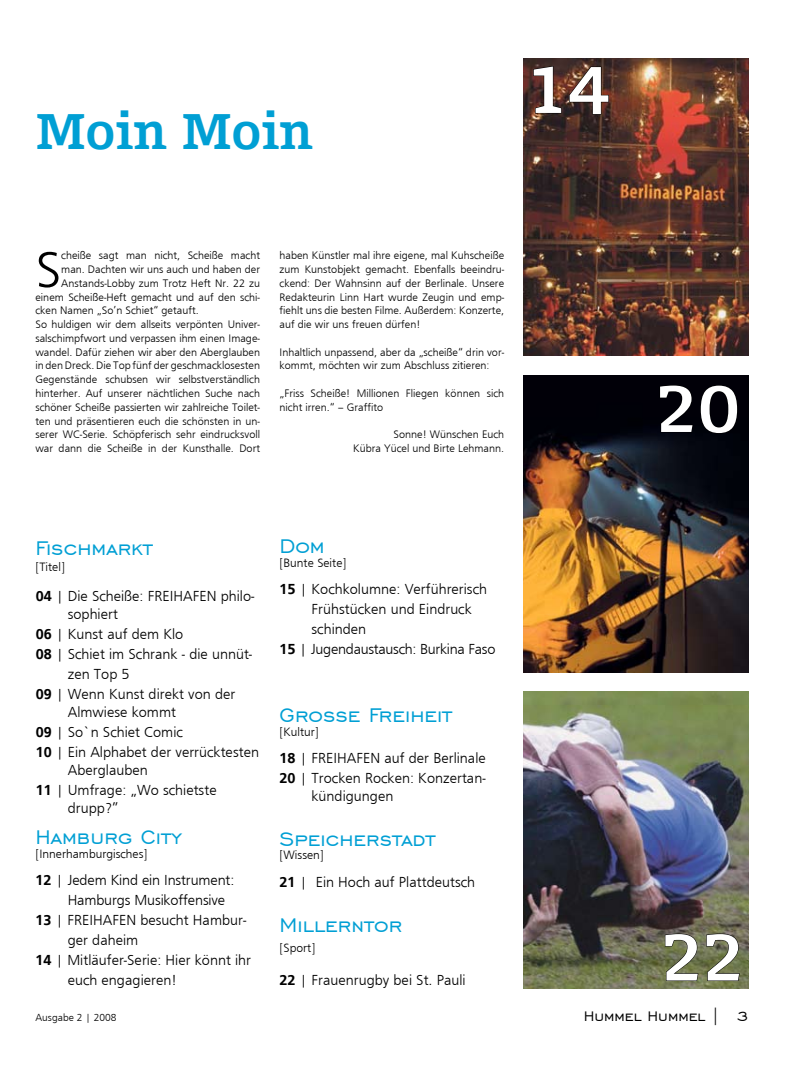
<style>
.page{position:relative;width:798px;height:1081px;background:#fff}
.page>*{position:absolute;margin:0;border:0;box-sizing:border-box;transform-origin:0 0}
.t1{font:700 62.5px "Union";color:#fff}
.t2{font:300 52.5px "Frugal Sans";color:#000}
.t3{font:700 47.5px "Union";color:#009fd4}
.t4{font:25px "Engravers Gothic BT";color:#009fd4}
.t5{font:17.5px "Engravers Gothic BT";color:#000}
.t6{font:300 15px/20px "Frugal Sans";color:#000}
.t7{font:300 15px "Frugal Sans";letter-spacing:-.02em;color:#000}
.t8{font:300 12.5px "Frugal Sans";color:#000}
.t9{font:300 11.25px/13.8px "Frugal Sans";color:#000}
.t10{font:300 10.62px "Frugal Sans";color:#000}
.s1{font-weight:700}
</style>
<div class="page">
<img style="left:523px;top:691px;width:225px;height:297px">
<img style="left:523px;top:59px;width:225px;height:297px">
<svg style="left:533px;top:66px;width:28px;height:48px"></svg>
<svg style="left:568px;top:66px;width:40px;height:49px;background:#4c2e26"></svg>
<svg style="left:664px;top:933px;width:34px;height:48px;background:#636847"></svg>
<svg style="left:705px;top:933px;width:34px;height:48px;background:#626647"></svg>
<img style="left:523px;top:375px;width:225px;height:297px">
<div style="left:659px;top:385px;width:34px;height:47px;background:#010008"></div>
<div style="left:700px;top:385px;width:37px;height:49px;background:#000008"></div>
<h3 class="t3" style="left:35px;top:100px;width:279px">Moin Moin</h3>
<h1 class="t1" style="left:527px;top:48px;width:84px">14</h1>
<h2 class="t2" style="left:35px;top:240px;width:27px">S</h2>
<p class="t9" style="left:61px;top:249px;width:200px">cheiße sagt man nicht, Scheiße macht</p>
<p class="t9" style="left:61px;top:262px;width:200px">man. Dachten wir uns auch und haben der</p>
<p class="t9" style="left:61px;top:276px;width:200px">Anstands-Lobby zum Trotz Heft Nr. 22 zu</p>
<p class="t9" style="left:35px;top:290px;width:226px">einem Scheiße-Heft gemacht und auf den schi-</p>
<p class="t9" style="left:35px;top:304px;width:165px">cken Namen „So’n Schiet“ getauft.</p>
<p class="t9" style="left:35px;top:317px;width:226px">So huldigen wir dem allseits verpönten Univer-</p>
<p class="t9" style="left:35px;top:331px;width:226px">salschimpfwort und verpassen ihm einen Image-</p>
<p class="t9" style="left:35px;top:345px;width:226px">wandel. Dafür ziehen wir aber den Aberglauben</p>
<p class="t9" style="left:35px;top:359px;width:226px">in den Dreck. Die Top fünf der geschmacklosesten</p>
<p class="t9" style="left:35px;top:372px;width:226px">Gegenstände schubsen wir selbstverständlich</p>
<p class="t9" style="left:35px;top:386px;width:226px">hinterher. Auf unserer nächtlichen Suche nach</p>
<p class="t9" style="left:35px;top:400px;width:226px">schöner Scheiße passierten wir zahlreiche Toilet-</p>
<p class="t9" style="left:35px;top:414px;width:226px">ten und präsentieren euch die schönsten in un-</p>
<p class="t9" style="left:35px;top:427px;width:226px">serer WC-Serie. Schöpferisch sehr eindrucksvoll</p>
<p class="t9" style="left:35px;top:441px;width:226px">war dann die Scheiße in der Kunsthalle. Dort</p>
<p class="t9" style="left:279px;top:249px;width:226px;text-align:justify">haben Künstler mal ihre eigene, mal Kuhscheiße zum Kunstobjekt gemacht. Ebenfalls beeindru&shy;ckend: Der Wahnsinn auf der Berlinale. Unsere Redakteurin Linn Hart wurde Zeugin und emp&shy;fiehlt uns die besten Filme. Außerdem: Konzerte, auf die wir uns freuen dürfen!</p>
<p class="t9" style="left:279px;top:345px;width:226px">Inhaltlich unpassend, aber da „scheiße“ drin vor&shy;kommt, möchten wir zum Abschluss zitieren:</p>
<p class="t9" style="left:279px;top:386px;width:226px">„Friss Scheiße! Millionen Fliegen können sich nicht irren.“ – Graffito</p>
<p class="t9" style="left:353px;top:427px;width:152px;text-align:right">Sonne! Wünschen Euch<br>Kübra Yücel und Birte Lehmann.</p>
<h3 class="t4" style="left:35px;top:534px;width:119px">Fischmarkt</h3>
<h3 class="t6" style="left:68px;top:586px;width:188px;line-height:18px;text-indent:-32px"><span class="s1">04</span> | Die Scheiße: FREIHAFEN philo&shy;sophiert</h3>
<h3 class="t6" style="left:36px;top:623px;width:149px"><span class="s1">06</span> | Kunst auf dem Klo</h3>
<h3 class="t6" style="left:36px;top:643px;width:218px"><span class="s1">08</span> | Schiet im Schrank - die unnüt-</h3>
<h3 class="t6" style="left:68px;top:663px;width:63px">zen Top 5</h3>
<h3 class="t6" style="left:36px;top:683px;width:201px"><span class="s1">09</span> | Wenn Kunst direkt von der</h3>
<h3 class="t6" style="left:36px;top:701px;width:225px;text-indent:32px">Almwiese kommt<br><span class="s1">09</span> | So`n Schiet Comic<br><span class="s1">10</span> | Ein Alphabet der verrücktesten</h3>
<h3 class="t6" style="left:36px;top:759px;width:182px;text-indent:32px">Aberglauben<br><span class="s1">11</span> | Umfrage: „Wo schietste</h3>
<h3 class="t6" style="left:68px;top:797px;width:52px">drupp?”</h3>
<p class="t8" style="left:35px;top:560px;width:31px">[Titel]</p>
<h3 class="t4" style="left:35px;top:823px;width:148px">Hamburg City</h3>
<h3 class="t6" style="left:35px;top:870px;width:200px"><span class="s1">12</span> | Jedem Kind ein Instrument:</h3>
<h3 class="t6" style="left:68px;top:890px;width:159px">Hamburgs Musikoffensive</h3>
<h3 class="t6" style="left:35px;top:910px;width:212px"><span class="s1">13</span> | FREIHAFEN besucht Hambur-</h3>
<h3 class="t6" style="left:68px;top:930px;width:72px">ger daheim</h3>
<h3 class="t6" style="left:35px;top:950px;width:217px"><span class="s1">14</span> | Mitläufer-Serie: Hier könnt ihr</h3>
<h3 class="t6" style="left:68px;top:970px;width:111px">euch engagieren!</h3>
<p class="t8" style="left:35px;top:847px;width:113px">[Innerhamburgisches]</p>
<h3 class="t4" style="left:279px;top:532px;width:47px">Dom</h3>
<h3 class="t6" style="left:279px;top:578px;width:209px"><span class="s1">15</span> | Kochkolumne: Verführerisch</h3>
<h3 class="t6" style="left:311px;top:598px;width:162px">Frühstücken und Eindruck</h3>
<h3 class="t6" style="left:311px;top:618px;width:56px">schinden</h3>
<h3 class="t7" style="left:279px;top:640px;width:217px"><span class="s1">15</span> | Jugendaustausch: Burkina Faso</h3>
<p class="t8" style="left:279px;top:555px;width:68px">[Bunte Seite]</p>
<h3 class="t4" style="left:279px;top:702px;width:174px">Große Freiheit</h3>
<h3 class="t6" style="left:279px;top:748px;width:207px"><span class="s1">18</span> | FREIHAFEN auf der Berlinale-<br><span class="s1">20</span> | Trocken Rocken: Konzertan-</h3>
<h3 class="t6" style="left:311px;top:786px;width:83px">kündigungen</h3>
<p class="t8" style="left:279px;top:725px;width:41px">[Kultur]</p>
<h3 class="t4" style="left:279px;top:825px;width:158px">Speicherstadt</h3>
<h3 class="t6" style="left:279px;top:871px;width:197px"><span class="s1">21</span> | Ein Hoch auf Plattdeutsch</h3>
<p class="t8" style="left:279px;top:848px;width:46px">[Wissen]</p>
<h3 class="t4" style="left:279px;top:911px;width:124px">Millerntor</h3>
<p class="t8" style="left:279px;top:940px;width:37px">[Sport]</p>
<h3 class="t6" style="left:279px;top:970px;width:187px"><span class="s1">22</span> | Frauenrugby bei St. Pauli</h3>
<h1 class="t1" style="left:656px;top:367px;width:84px">20</h1>
<h1 class="t1" style="left:662px;top:916px;width:84px">22</h1>
<p class="t10" style="left:35px;top:1011px;width:83px">Ausgabe 2 | 2008</p>
<h3 class="t5" style="left:583px;top:1006px;width:138px">Hummel Hummel |</h3>
</div>
